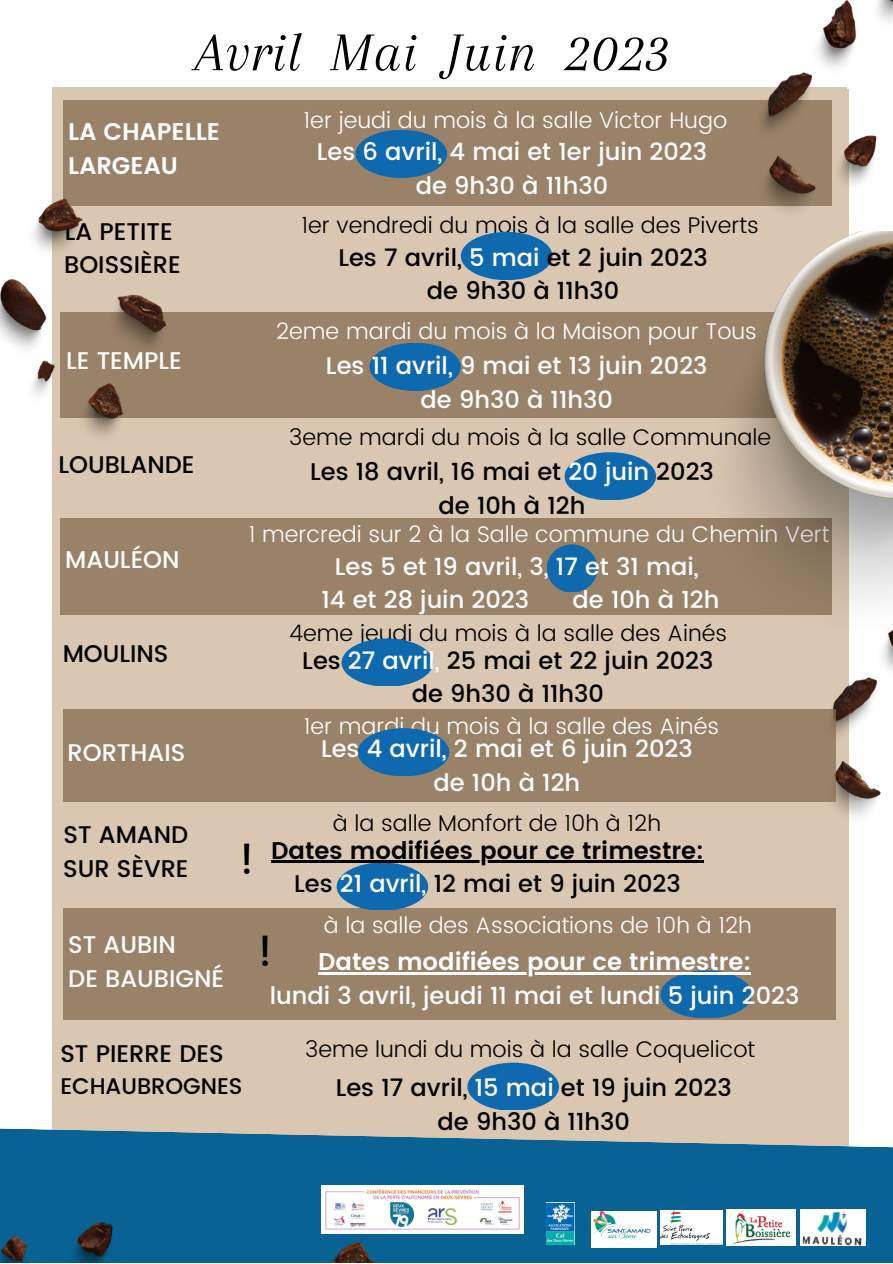
<style>
.page{position:relative;width:893px;height:1264px;background:#fff}
.page>*{position:absolute;margin:0;border:0;box-sizing:border-box;transform-origin:0 0}
.t1{font:italic 56.55px "Arapey";color:#000}
.t2{font:500 40.5px "Poppins";color:#000}
.t3{font:500 24.15px/33.8px "Poppins";color:#fff;text-align:center}
.t4{font:500 24.15px/33.8px "Poppins";color:#000;text-align:center}
.t5{font:600 24.15px/33.8px "Poppins";color:#000;text-align:center}
.t6{font:600 24.15px/33.8px "Poppins";color:#fff}
.t7{font:300 22.65px "Poppins";color:#000}
.t8{font:300 22.65px "Poppins";color:#fff}
.t9{font:500 22.65px "Poppins";color:#000}
.t10{font:300 22.5px "Poppins";color:#fff}
.s1{color:#fff}
.s2{font-weight:500}
.s3{font-weight:500;color:#fff}
</style>
<div class="page">
<div style="left:52px;top:87px;width:794px;height:1175px;background:#dac7b1"></div>
<svg style="left:0;top:1127px;width:892px;height:135px;fill:#086394"></svg>
<div style="left:799px;top:1209px;width:66px;height:36px;background:#fff"></div>
<img style="left:726px;top:1209px;width:69px;height:36px">
<div style="left:590px;top:1211px;width:66px;height:36px;background:#fff"></div>
<img style="left:590px;top:1208px;width:63px;height:34px">
<img style="left:660px;top:1210px;width:62px;height:34px">
<img style="left:546px;top:1202px;width:28px;height:42px">
<img style="left:321px;top:1185px;width:202px;height:48px">
<img style="left:0;top:1221px;width:460px;height:41px">
<img style="left:817px;top:679px;width:64px;height:158px">
<div style="left:63px;top:100px;width:768px;height:106px;background:#998268"></div>
<img style="left:762px;top:0;width:130px;height:232px">
<div style="left:355px;top:130px;width:92px;height:47px;background:#0f69ae;border-radius:50%"></div>
<div style="left:564px;top:452px;width:92px;height:48px;background:#0f69ae;border-radius:50%"></div>
<div style="left:60px;top:312px;width:770px;height:106px;background:#998268"></div>
<div style="left:60px;top:518px;width:771px;height:97px;background:#998268"></div>
<div style="left:63px;top:709px;width:772px;height:92px;background:#998268"></div>
<div style="left:63px;top:908px;width:772px;height:111px;background:#998268"></div>
<img style="left:0;top:198px;width:166px;height:239px">
<div style="left:369px;top:343px;width:92px;height:47px;background:#0f69ae;border-radius:50%"></div>
<div style="left:461px;top:232px;width:91px;height:47px;background:#0f69ae;border-radius:50%"></div>
<div style="left:546px;top:544px;width:51px;height:48px;background:#0f69ae;border-radius:50%"></div>
<div style="left:341px;top:638px;width:92px;height:48px;background:#0f69ae;border-radius:50%"></div>
<img style="left:731px;top:232px;width:161px;height:447px">
<img style="left:802px;top:1212px;width:60px;height:33px">
<div style="left:336px;top:862px;width:92px;height:48px;background:#0f69ae;border-radius:50%"></div>
<hr style="left:271px;top:860px;width:432px;height:3px;background:#000">
<div style="left:358px;top:728px;width:91px;height:47px;background:#0f69ae;border-radius:50%"></div>
<div style="left:467px;top:1062px;width:92px;height:48px;background:#0f69ae;border-radius:50%"></div>
<div style="left:660px;top:970px;width:92px;height:47px;background:#0f69ae;border-radius:50%"></div>
<hr style="left:318px;top:972px;width:432px;height:2px;background:#fff">
<h1 class="t1" style="left:196px;top:21px;width:476px">Avril Mai Juin 2023</h1>
<p class="t8" style="left:303px;top:106px;width:425px">1er jeudi du mois à la salle Victor Hugo</p>
<p class="t6" style="left:68px;top:115px;width:153px">LA CHAPELLE<br>LARGEAU</p>
<p class="t3" style="left:317px;top:135px;width:392px">Les 6 avril, 4 mai et 1er juin 2023 de 9h30 à 11h30</p>
<p class="t7" style="left:301px;top:212px;width:458px">1er vendredi du mois à la salle des Piverts</p>
<p class="t4" style="left:64px;top:214px;width:118px;text-align:left">LA PETITE<br>BOISSIÈRE</p>
<p class="t4" style="left:338px;top:240px;width:371px">Les 7 avril, <span class="s1">5 mai</span> et 2 juin 2023 de 9h30 à 11h30</p>
<p class="t3" style="left:66px;top:344px;width:117px">LE TEMPLE</p>
<p class="t4" style="left:58px;top:447px;width:137px">LOUBLANDE</p>
<p class="t3" style="left:65px;top:542px;width:116px">MAULÉON</p>
<p class="t4" style="left:63px;top:636px;width:107px">MOULINS</p>
<p class="t3" style="left:68px;top:735px;width:119px">RORTHAIS</p>
<p class="t4" style="left:63px;top:817px;width:127px;text-align:left">ST AMAND<br>SUR SÈVRE</p>
<p class="t3" style="left:68px;top:927px;width:157px;text-align:left">ST AUBIN<br>DE BAUBIGNÉ</p>
<p class="t8" style="left:276px;top:317px;width:482px">2eme mardi du mois à la Maison pour Tous</p>
<p class="t3" style="left:326px;top:349px;width:383px">Les 11 avril, 9 mai et 13 juin 2023 de 9h30 à 11h30</p>
<p class="t7" style="left:289px;top:423px;width:483px">3eme mardi du mois à la salle Communale</p>
<p class="t4" style="left:310px;top:455px;width:405px">Les 18 avril, 16 mai et <span class="s1">20 juin</span> 2023 de 10h à 12h</p>
<p class="t8" style="left:249px;top:521px;width:582px">1 mercredi sur 2 à la Salle commune du Chemin Vert</p>
<p class="t3" style="left:321px;top:549px;width:379px;text-align:left;text-indent:13px">Les 5 et 19 avril, 3, 17 et 31 mai,<br>14 et 28 juin 2023</p>
<p class="t3" style="left:572px;top:583px;width:148px">de 10h à 12h</p>
<p class="t7" style="left:289px;top:619px;width:439px">4eme jeudi du mois à la salle des Ainés</p>
<p class="t4" style="left:302px;top:643px;width:412px">Les <span class="s1">27 avril,</span> 25 mai et 22 juin 2023 de 9h30 à 11h30</p>
<p class="t8" style="left:304px;top:712px;width:417px">1er mardi du mois à la salle des Ainés</p>
<p class="t3" style="left:321px;top:732px;width:373px">Les 4 avril, 2 mai et 6 juin 2023 de 10h à 12h</p>
<h2 class="t2" style="left:238px;top:836px;width:18px">!</h2>
<p class="t7" style="left:333px;top:810px;width:330px">à la salle Monfort de 10h à 12h</p>
<p class="t5" style="left:271px;top:833px;width:434px">Dates modifiées pour ce trimestre:<br><span class="s2">Les</span> <span class="s3">21 avril,</span> <span class="s2">12 mai et 9 juin 2023</span></p>
<p class="t10" style="left:324px;top:912px;width:429px">à la salle des Associations de 10h à 12h</p>
<p class="t6" style="left:318px;top:945px;width:434px">Dates modifiées pour ce trimestre:</p>
<p class="t3" style="left:270px;top:978px;width:531px">lundi 3 avril, jeudi 11 mai et lundi 5 juin 2023</p>
<h2 class="t2" style="left:256px;top:928px;width:18px">!</h2>
<p class="t4" style="left:60px;top:1036px;width:165px">ST PIERRE DES</p>
<p class="t9" style="left:60px;top:1073px;width:183px">ECHAUBROGNES</p>
<p class="t7" style="left:305px;top:1035px;width:451px">3eme lundi du mois à la salle Coquelicot</p>
<p class="t4" style="left:335px;top:1070px;width:397px">Les 17 avril, <span class="s1">15 mai</span> et 19 juin 2023 de 9h30 à 11h30</p>
</div>
